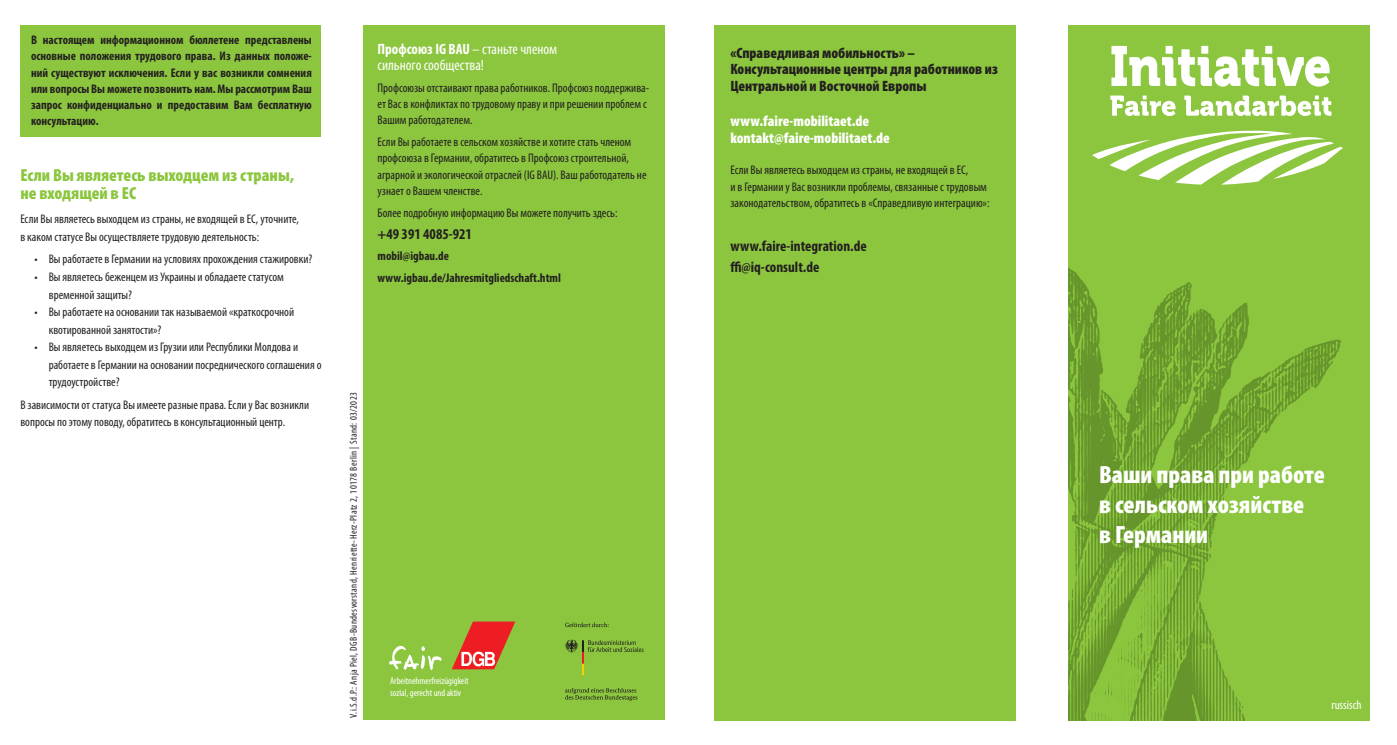
<style>
.page{position:relative;width:1397px;height:745px;background:#fff}
.page>*{position:absolute;margin:0;border:0;box-sizing:border-box;transform-origin:0 0}
.t1{font:900 condensed 25px/30px "Myriad Pro";color:#fff}
.t2{font:900 condensed 17.5px/17.5px "Myriad Pro";color:#8bc63e}
.t3{font:900 condensed 15px/16.2px "Myriad Pro";color:#231f20}
.t4{font:700 condensed 15px/21.8px "Myriad Pro";color:#231f20}
.t5{font:900 condensed 15px/17.5px "Myriad Pro";color:#fff}
.t6{font:condensed 15px/16.2px "Myriad Pro";color:#fff}
.t7{font:condensed 12.5px/16.2px "Myriad Pro";color:#231f20}
.t8{font:700 condensed 12.5px/16.2px "Myriad Pro";color:#231f20;text-align:justify}
.t9{font:condensed 12.5px "Myriad Pro";color:#fff}
.t10{font:condensed 10px "Myriad Pro";letter-spacing:.035em;color:#231f20}
.t11{font:condensed 9.62px/11.5px "Myriad Pro";color:#fff}
.s1{font-weight:700}
</style>
<div class="page">
<div style="left:20px;top:25px;width:301px;height:111px;background:#8bc63e"></div>
<div style="left:1068px;top:25px;width:301px;height:694px;background:#8bc63e"></div>
<img style="left:1068px;top:267px;width:274px;height:452px">
<div style="left:714px;top:25px;width:301px;height:694px;background:#8bc63e"></div>
<div style="left:363px;top:25px;width:301px;height:694px;background:#8bc63e"></div>
<svg style="left:565px;top:622px;width:43px;height:5px"></svg>
<svg style="left:565px;top:688px;width:72px;height:12px"></svg>
<svg style="left:565px;top:639px;width:78px;height:35px"></svg>
<svg style="left:1110px;top:95px;width:65px;height:21px"></svg>
<svg style="left:1184px;top:95px;width:147px;height:21px"></svg>
<svg style="left:1111px;top:46px;width:218px;height:41px"></svg>
<svg style="left:1092px;top:130px;width:250px;height:54px"></svg>
<svg style="left:452px;top:621px;width:63px;height:48px"></svg>
<svg style="left:389px;top:645px;width:52px;height:24px"></svg>
<p class="t8" style="left:31px;top:31px;width:282px">В настоящем информационном бюллетене представлены основные положения трудового права. Из данных положе&shy;ний существуют исключения. Если у вас возникли сомнения или вопросы Вы можете позвонить нам. Мы рассмотрим Ваш запрос конфиденциально и предоставим Вам бесплатную консультацию.</p>
<h2 class="t2" style="left:20px;top:166px;width:275px">Если Вы являетесь выходцем из страны, не входящей в ЕС</h2>
<p class="t7" style="left:20px;top:210px;width:280px;line-height:17.5px">Если Вы являетесь выходцем из страны, не входящей в ЕС, уточните, в каком статусе Вы осуществляете трудовую деятельность:</p>
<p class="t7" style="left:35px;top:251px;width:279px">• Вы работаете в Германии на условиях прохождения стажировки?</p>
<p class="t7" style="left:49px;top:268px;width:237px;line-height:17.5px;text-indent:-14px">• Вы являетесь беженцем из Украины и обладаете статусом временной защиты?</p>
<p class="t7" style="left:49px;top:303px;width:247px;line-height:17.5px;text-indent:-14px">• Вы работаете на основании так называемой «краткосрочной квотированной занятости»?</p>
<p class="t7" style="left:49px;top:338px;width:274px;line-height:17.5px;text-indent:-14px">• Вы являетесь выходцем из Грузии или Республики Молдова и работаете в Германии на основании посреднического соглашения о трудоустройстве?</p>
<p class="t7" style="left:20px;top:395px;width:290px;line-height:17.5px">В зависимости от статуса Вы имеете разные права. Если у Вас возникли вопросы по этому поводу, обратитесь в консультационный центр.</p>
<p class="t10" style="left:347px;top:717px;width:326px;rotate:-90deg">V.i.S.d.P.: Anja Piel, DGB-Bundesvorstand, Henriette-Herz-Platz 2, 10178 Berlin | Stand: 03/2023</p>
<p class="t6" style="left:377px;top:41px;width:181px"><span class="s1">Профсоюз IG BAU</span> – станьте членом сильного сообщества!</p>
<p class="t7" style="left:377px;top:79px;width:273px">Профсоюзы отстаивают права работников. Профсоюз поддержива&shy;ет Вас в конфликтах по трудовому праву и при решении проблем с<br>Вашим работодателем.</p>
<p class="t7" style="left:377px;top:134px;width:270px">Если Вы работаете в сельском хозяйстве и хотите стать членом профсоюза в Германии, обратитесь в Профсоюз строительной, аграрной и экологической отраслей (IG BAU). Ваш работодатель не узнает о Вашем членстве.</p>
<p class="t7" style="left:377px;top:204px;width:241px">Более подробную информацию Вы можете получить здесь:</p>
<p class="t4" style="left:377px;top:222px;width:96px">+49 391 4085-921</p>
<p class="t8" style="left:377px;top:245px;width:185px;line-height:21.8px">mobil@igbau.de www.igbau.de/Jahresmitgliedschaft.html</p>
<p class="t11" style="left:390px;top:674px;width:80px">Arbeitnehmerfreizügigkeit sozial, gerecht und aktiv</p>
<p class="t3" style="left:730px;top:44px;width:269px">«Справедливая мобильность» –<br>Консультационные центры для работников из<br>Центральной и Восточной Европы</p>
<p class="t5" style="left:730px;top:111px;width:161px">www.faire-mobilitaet.de kontakt@faire-mobilitaet.de</p>
<p class="t7" style="left:730px;top:162px;width:260px">Если Вы являетесь выходцем из страны, не входящей в ЕС,<br>и в Германии у Вас возникли проблемы, связанные с трудовым законодательством, обратитесь в «Справедливую интеграцию»:</p>
<p class="t4" style="left:730px;top:234px;width:138px">www.faire-integration.de ffi@iq-consult.de</p>
<h1 class="t1" style="left:1098px;top:458px;width:227px">Ваши права при работе в сельском хозяйстве<br>в Германии</h1>
<p class="t9" style="left:1331px;top:697px;width:32px">russisch</p>
</div>
